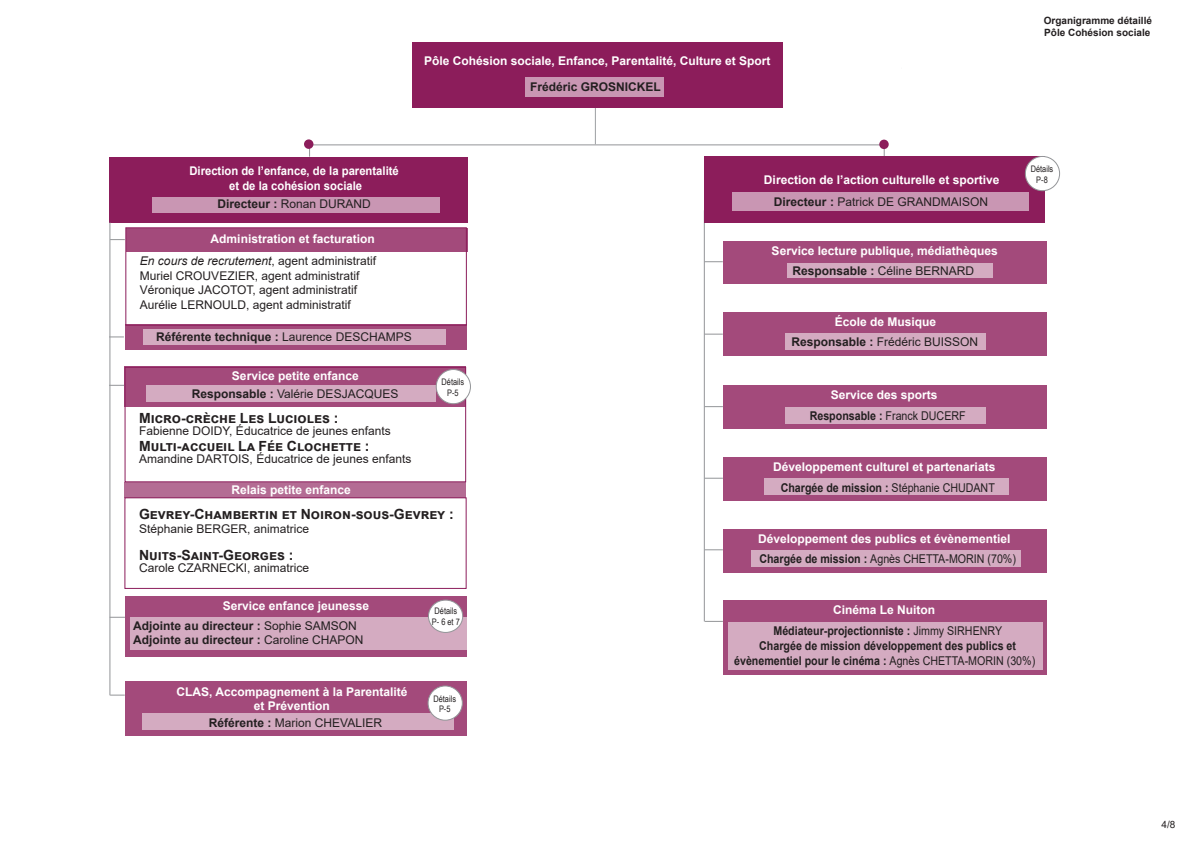
<style>
.page{position:relative;width:1191px;height:842px;background:#fff}
.page>*{position:absolute;margin:0;border:0;box-sizing:border-box;transform-origin:0 0}
.t1{font:700 14px "Arial";color:#231f20}
.t2{font:700 12.1px/15px "Arial";color:#231f20;text-align:center;scale:.88 1}
.t3{font:12.1px "Arial";color:#231f20;scale:.88 1}
.t4{font:12px "Arial";color:#231f20}
.t5{font:700 12px "Arial";color:#fff}
.t6{font:700 12px "Arial";color:#231f20}
.t7{font:700 12px "Arial";color:#fff;scale:.94 1}
.t8{font:italic 12px "Arial";color:#231f20}
.t9{font:700 10px "Arial";color:#231f20}
.t10{font:10px "Arial";color:#231f20}
.t11{font:9px "Arial Narrow";color:#231f20}
.s1{font-weight:700}
.s2{font-style:normal}
.s3{font-weight:400}
</style>
<div class="page">
<hr style="left:704px;top:210px;width:1px;height:411px;background:#939598">
<hr style="left:306px;top:144px;width:577px;height:1px;background:#939598">
<hr style="left:595px;top:107px;width:1px;height:37px;background:#9d9fa2">
<div style="left:412px;top:42px;width:370px;height:66px;background:#8c1d5b"></div>
<div style="left:109px;top:157px;width:358px;height:65px;background:#8c1d5b"></div>
<hr style="left:110px;top:222px;width:1px;height:473px;background:#939598">
<div style="left:125px;top:681px;width:341px;height:55px;background:#a34a7b"></div>
<div style="left:152px;top:197px;width:287px;height:15px;background:#c996b3"></div>
<div style="left:142px;top:713px;width:312px;height:16px;background:#d4abc1"></div>
<svg style="left:110px;top:695px;width:15px;height:1px"></svg>
<div style="left:126px;top:228px;width:342px;height:23px;background:#a34a7b"></div>
<div style="left:126px;top:228px;width:340px;height:97px;border:1px solid #8c1d5b"></div>
<svg style="left:110px;top:239px;width:15px;height:1px"></svg>
<svg style="left:125px;top:325px;width:341px;height:25px;fill:#a34a7b"></svg>
<div style="left:143px;top:330px;width:302px;height:15px;background:#d4abc1"></div>
<svg style="left:109px;top:337px;width:15px;height:1px"></svg>
<div style="left:124px;top:482px;width:342px;height:16px;background:#b46c94"></div>
<div style="left:125px;top:366px;width:341px;height:41px;background:linear-gradient(to right,#a3497b,#a34b7c)"></div>
<svg style="left:109px;top:385px;width:15px;height:1px"></svg>
<div style="left:147px;top:386px;width:289px;height:16px;background:#d4abc1"></div>
<div style="left:436px;top:369px;width:34px;height:35px;background:#fff;border-radius:50%"></div>
<div style="left:436px;top:369px;width:35px;height:35px;border:1px solid #939598;border-radius:50%"></div>
<div style="left:125px;top:596px;width:342px;height:60px;background:#a34a7b"></div>
<svg style="left:110px;top:617px;width:15px;height:1px"></svg>
<div style="left:129px;top:617px;width:341px;height:33px;background:#d4abc1"></div>
<div style="left:428px;top:600px;width:35px;height:32px;background:#fff;border-radius:50%"></div>
<div style="left:428px;top:600px;width:35px;height:33px;border:1px solid #939598;border-radius:50%"></div>
<div style="left:304px;top:139px;width:9px;height:10px;background:#8c1d5b;border-radius:50%"></div>
<div style="left:704px;top:157px;width:341px;height:66px;background:#8c1d5b"></div>
<div style="left:732px;top:193px;width:296px;height:18px;background:#c996b3"></div>
<div style="left:723px;top:241px;width:323px;height:43px;background:#a34a7b"></div>
<div style="left:723px;top:312px;width:323px;height:44px;background:#a34a7b"></div>
<svg style="left:704px;top:261px;width:19px;height:1px"></svg>
<svg style="left:704px;top:334px;width:19px;height:1px"></svg>
<div style="left:723px;top:386px;width:323px;height:43px;background:#a34a7b"></div>
<svg style="left:704px;top:406px;width:19px;height:1px"></svg>
<div style="left:785px;top:333px;width:200px;height:17px;background:#d4abc1"></div>
<div style="left:785px;top:407px;width:200px;height:16px;background:#d4abc1"></div>
<div style="left:787px;top:263px;width:206px;height:14px;background:#d4abc1"></div>
<div style="left:1025px;top:156px;width:34px;height:35px;background:#fff;border-radius:50%"></div>
<div style="left:1025px;top:156px;width:34px;height:35px;border:1px solid #939598;border-radius:50%"></div>
<div style="left:879px;top:140px;width:9px;height:9px;background:#8c1d5b;border-radius:50%"></div>
<div style="left:524px;top:77px;width:139px;height:19px;background:#c996b3"></div>
<div style="left:723px;top:457px;width:323px;height:44px;background:#a34a7b"></div>
<svg style="left:704px;top:478px;width:19px;height:1px"></svg>
<div style="left:764px;top:479px;width:244px;height:16px;background:#d4abc1"></div>
<div style="left:428px;top:686px;width:34px;height:34px;background:#fff;border-radius:50%"></div>
<div style="left:428px;top:686px;width:34px;height:34px;border:1px solid #939598;border-radius:50%"></div>
<div style="left:723px;top:529px;width:323px;height:43px;background:#a34a7b"></div>
<svg style="left:704px;top:549px;width:19px;height:1px"></svg>
<div style="left:751px;top:550px;width:269px;height:16px;background:#d4abc1"></div>
<div style="left:723px;top:600px;width:323px;height:74px;background:#a34a7b"></div>
<svg style="left:704px;top:621px;width:19px;height:1px"></svg>
<div style="left:727px;top:622px;width:315px;height:48px;background:#d4abc1"></div>
<p class="t5" style="left:424px;top:52px;width:348px">Pôle Cohésion sociale, Enfance, Parentalité, Culture et Sport</p>
<p class="t6" style="left:530px;top:78px;width:132px">Frédéric GROSNICKEL</p>
<p class="t7" style="left:189px;top:163px;width:224px">Direction de l’enfance, de la parentalité</p>
<p class="t7" style="left:229px;top:177px;width:143px">et de la cohésion sociale</p>
<p class="t4" style="left:217px;top:196px;width:155px"><span class="s1">Directeur :</span> Ronan DURAND</p>
<p class="t5" style="left:211px;top:230px;width:166px">Administration et facturation</p>
<p class="t8" style="left:140px;top:253px;width:238px">En cours de recrutement<span class="s2">, agent administratif</span></p>
<p class="t4" style="left:140px;top:267px;width:221px">Muriel CROUVEZIER, agent administratif</p>
<p class="t4" style="left:140px;top:282px;width:219px">Véronique JACOTOT, agent administratif</p>
<p class="t4" style="left:140px;top:296px;width:212px">Aurélie LERNOULD, agent administratif</p>
<p class="t6" style="left:156px;top:328px;width:257px">Référente technique : <span class="s3">Laurence DESCHAMPS</span></p>
<p class="t5" style="left:232px;top:368px;width:128px">Service petite enfance</p>
<p class="t4" style="left:192px;top:386px;width:208px"><span class="s1">Responsable :</span> Valérie DESJACQUES</p>
<p class="t1" style="left:139px;top:408px;width:201px">Micro-crèche Les Lucioles :</p>
<p class="t4" style="left:139px;top:423px;width:253px">Fabienne DOIDY, Éducatrice de jeunes enfants</p>
<p class="t1" style="left:139px;top:436px;width:232px">Multi-accueil La Fée Clochette :</p>
<p class="t4" style="left:139px;top:451px;width:274px">Amandine DARTOIS, Éducatrice de jeunes enfants</p>
<p class="t5" style="left:231px;top:481px;width:121px">Relais petite enfance</p>
<p class="t11" style="left:441px;top:375px;width:24px">Détails</p>
<p class="t11" style="left:447px;top:386px;width:13px">P-5</p>
<p class="t5" style="left:764px;top:171px;width:237px">Direction de l’action culturelle et sportive</p>
<p class="t4" style="left:774px;top:194px;width:216px"><span class="s1">Directeur :</span> Patrick DE GRANDMAISON</p>
<p class="t5" style="left:841px;top:240px;width:89px">Chef de projets</p>
<p class="t5" style="left:771px;top:243px;width:228px">Service lecture publique, médiathèques</p>
<p class="t4" style="left:792px;top:263px;width:183px"><span class="s1">Responsable :</span> Céline BERNARD</p>
<p class="t5" style="left:834px;top:313px;width:103px">École de Musique</p>
<p class="t4" style="left:791px;top:334px;width:188px"><span class="s1">Responsable :</span> Frédéric BUISSON</p>
<p class="t5" style="left:831px;top:387px;width:108px">Service des sports</p>
<p class="t2" style="left:809px;top:408px;width:179px">Responsable : <span class="s3">Franck DUCERF</span></p>
<p class="t5" style="left:773px;top:458px;width:224px">Développement culturel et partenariats</p>
<p class="t2" style="left:780px;top:480px;width:245px">Chargée de mission : <span class="s3">Stéphanie CHUDANT</span></p>
<p class="t9" style="left:1043px;top:13px;width:110px">Organigramme détaillé</p>
<p class="t9" style="left:1044px;top:26px;width:108px">Pôle Cohésion sociale</p>
<p class="t11" style="left:1030px;top:162px;width:24px">Détails</p>
<p class="t11" style="left:1036px;top:173px;width:13px">P-8</p>
<p class="t1" style="left:139px;top:504px;width:316px">Gevrey-Chambertin et Noiron-sous-Gevrey :</p>
<p class="t4" style="left:139px;top:521px;width:172px">Stéphanie BERGER, animatrice</p>
<p class="t1" style="left:139px;top:545px;width:156px">Nuits-Saint-Georges :</p>
<p class="t4" style="left:139px;top:559px;width:172px">Carole CZARNECKI, animatrice</p>
<p class="t5" style="left:223px;top:598px;width:148px">Service enfance jeunesse</p>
<p class="t6" style="left:133px;top:617px;width:225px">Adjointe au directeur : <span class="s3">Sophie SAMSON</span></p>
<p class="t6" style="left:133px;top:632px;width:232px">Adjointe au directeur : <span class="s3">Caroline CHAPON</span></p>
<p class="t5" style="left:176px;top:683px;width:232px">CLAS, Accompagnement à la Parentalité</p>
<p class="t5" style="left:254px;top:697px;width:78px">et Prévention</p>
<p class="t4" style="left:209px;top:714px;width:175px"><span class="s1">Référente :</span> Marion CHEVALIER</p>
<p class="t11" style="left:434px;top:604px;width:24px">Détails</p>
<p class="t11" style="left:432px;top:615px;width:29px">P- 6 et 7</p>
<p class="t11" style="left:433px;top:692px;width:24px">Détails</p>
<p class="t11" style="left:439px;top:702px;width:13px">P-5</p>
<p class="t5" style="left:758px;top:530px;width:254px">Développement des publics et évènementiel</p>
<p class="t3" style="left:759px;top:551px;width:293px"><span class="s1">Chargée de mission :</span> Agnès CHETTA-MORIN (70%)</p>
<p class="t5" style="left:833px;top:601px;width:104px">Cinéma Le Nuiton</p>
<p class="t2" style="left:773px;top:623px;width:261px">Médiateur-projectionniste : <span class="s3">Jimmy SIRHENRY</span></p>
<p class="t2" style="left:734px;top:638px;width:344px">Chargée de mission développement des publics et évènementiel pour le cinéma : <span class="s3">Agnès CHETTA-MORIN (30%)</span></p>
<p class="t10" style="left:1161px;top:818px;width:15px">4/8</p>
</div>
